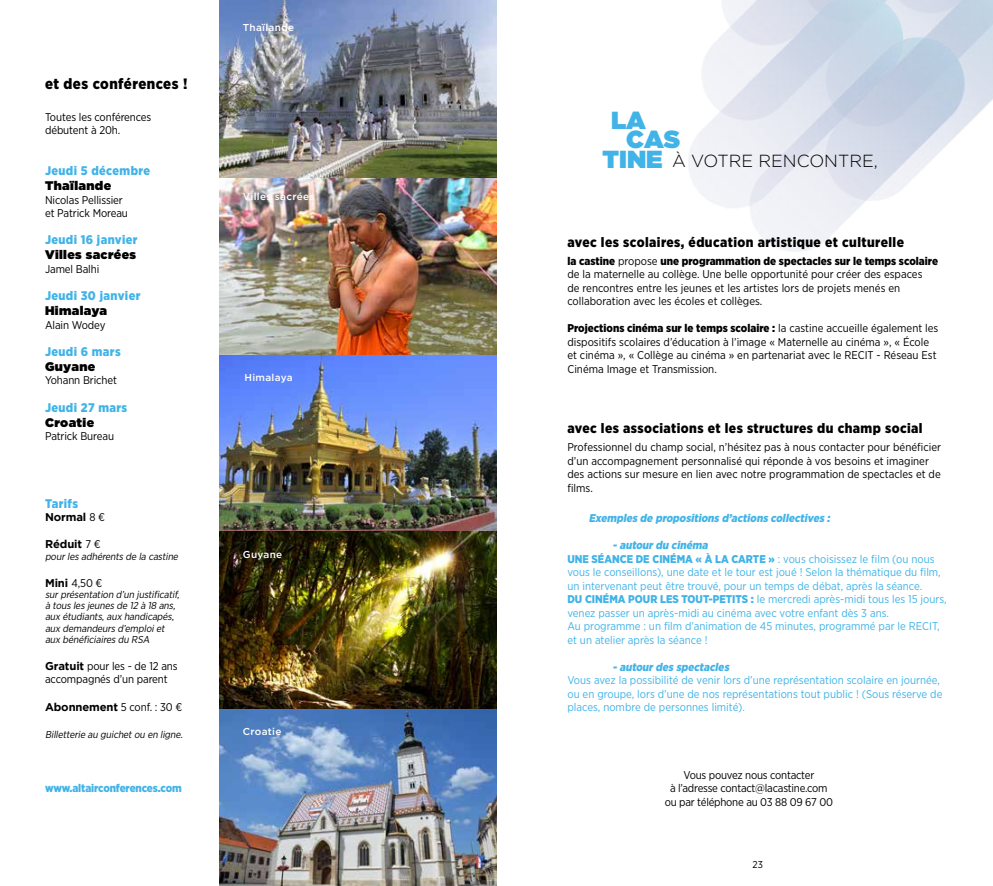
<style>
.page{position:relative;width:993px;height:886px;background:#fff}
.page>*{position:absolute;margin:0;border:0;box-sizing:border-box;transform-origin:0 0}
.t1{font:900 24.62px "Gotham";color:#41b3e7}
.t2{font:300 17.5px "Gotham";color:#000}
.t3{font:900 15px "Gotham Narrow";letter-spacing:.03em;color:#000}
.t4{font:900 13.75px "Gotham Narrow";letter-spacing:.03em;color:#000}
.t5{font:900 12.5px "Gotham Narrow";letter-spacing:.03em;color:#41b3e7}
.t6{font:900 12.5px "Gotham";letter-spacing:.03em;color:#000}
.t7{font:11.25px/13.5px "Gotham Narrow";color:#000}
.t8{font:11.25px/13.5px "Gotham Narrow";color:#41b3e7}
.t9{font:11.25px/13.5px "Gotham Narrow";letter-spacing:-.02em;color:#000;text-align:center}
.t10{font:italic 900 11.25px "Gotham Narrow";color:#41b3e7}
.t11{font:700 11.25px "Gotham";letter-spacing:-.01em;color:#000}
.t12{font:900 11.25px "Gotham Narrow";letter-spacing:-.01em;color:#41b3e7}
.t13{font:italic 10px/11.2px "Gotham Narrow";color:#000}
.t14{font:500 10px "Gotham";letter-spacing:.03em;color:#fff}
.t15{font:10px "Gotham Narrow";color:#000}
.s1{font-family:"Gotham Narrow";font-weight:400}
.s2{font-family:"Gotham";font-weight:700}
.s3{font-weight:900}
.s4{font-weight:900;font-style:italic}
</style>
<div class="page">
<img style="left:688px;top:0;width:304px;height:252px">
<img style="left:220px;top:0;width:276px;height:886px">
<h3 class="t3" style="left:45px;top:74px;width:144px">et des conférences !</h3>
<p class="t7" style="left:45px;top:110px;width:108px">Toutes les conférences débutent à 20h.</p>
<p class="t5" style="left:45px;top:162px;width:107px">Jeudi 5 décembre</p>
<p class="t6" style="left:45px;top:177px;width:68px">Thaïlande</p>
<p class="t7" style="left:45px;top:193px;width:84px">Nicolas Pellissier et Patrick Moreau</p>
<p class="t5" style="left:45px;top:232px;width:94px">Jeudi 16 janvier</p>
<p class="t6" style="left:45px;top:246px;width:93px">Villes sacrées</p>
<p class="t7" style="left:45px;top:262px;width:56px">Jamel Balhi</p>
<p class="t5" style="left:45px;top:287px;width:97px">Jeudi 30 janvier</p>
<p class="t6" style="left:45px;top:302px;width:64px">Himalaya</p>
<p class="t7" style="left:45px;top:318px;width:62px">Alain Wodey</p>
<p class="t5" style="left:45px;top:343px;width:77px">Jeudi 6 mars</p>
<p class="t6" style="left:45px;top:357px;width:52px">Guyane</p>
<p class="t7" style="left:45px;top:373px;width:73px">Yohann Brichet</p>
<p class="t5" style="left:45px;top:399px;width:84px">Jeudi 27 mars</p>
<p class="t6" style="left:45px;top:413px;width:51px">Croatie</p>
<p class="t7" style="left:45px;top:429px;width:70px">Patrick Bureau</p>
<p class="t5" style="left:45px;top:495px;width:34px">Tarifs</p>
<p class="t11" style="left:45px;top:511px;width:62px">Normal <span class="s1">8 €</span></p>
<p class="t11" style="left:45px;top:538px;width:57px">Réduit <span class="s1">7 €</span></p>
<p class="t13" style="left:45px;top:550px;width:137px">pourles adhérents de la castine</p>
<p class="t7" style="left:45px;top:576px;width:59px"><span class="s2">Mini</span> 4,50 €</p>
<p class="t13" style="left:45px;top:589px;width:138px">surprésentation d’un justificatif, à tous les jeunes de 12 à 18 ans, aux étudiants,aux handicapés, aux demandeurs d’emploiet aux bénéficiaires du RSA</p>
<p class="t7" style="left:45px;top:659px;width:134px"><span class="s2">Gratuit</span> pour les - de 12 ans accompagnés d’un parent</p>
<p class="t11" style="left:45px;top:700px;width:139px">Abonnement <span class="s1">5 conf. : 30 €</span></p>
<p class="t13" style="left:45px;top:728px;width:141px">Billetterie au guichetou en ligne.</p>
<p class="t12" style="left:45px;top:780px;width:138px">www.altairconferences.com</p>
<p class="t14" style="left:243px;top:21px;width:53px">Thaïlande</p>
<p class="t14" style="left:243px;top:190px;width:73px">Villes sacrées</p>
<p class="t14" style="left:244px;top:371px;width:50px">Himalaya</p>
<p class="t14" style="left:243px;top:548px;width:41px">Guyane</p>
<p class="t14" style="left:243px;top:725px;width:40px">Croatie</p>
<h1 class="t1" style="left:611px;top:103px;width:36px">LA</h1>
<h1 class="t1" style="left:626px;top:122px;width:55px">CAS</h1>
<h1 class="t1" style="left:602px;top:142px;width:62px">TINE</h1>
<h2 class="t2" style="left:672px;top:150px;width:207px">À VOTRE RENCONTRE,</h2>
<p class="t4" style="left:567px;top:233px;width:338px">avec les scolaires, éducation artistique et culturelle</p>
<p class="t7" style="left:567px;top:254px;width:372px"><span class="s3">la castine</span> propose <span class="s3">une programmation de spectacles sur le temps scolaire </span>de la maternelle au collège. Une belle opportunité pour créer des espaces<br>de rencontres entre les jeunes et les artistes lors de projets menés en collaboration avec les écoles et collèges.</p>
<p class="t7" style="left:567px;top:321px;width:372px"><span class="s3">Projections cinéma sur le temps scolaire :</span> la castine accueille également les dispositifs scolaires d’éducation à l’image « Maternelle au cinéma », « École et cinéma », « Collège au cinéma » en partenariat avec le RECIT - Réseau Est Cinéma Image et Transmission.</p>
<p class="t4" style="left:567px;top:419px;width:356px">avec les associations et les structures du champ social</p>
<p class="t7" style="left:567px;top:440px;width:375px">Professionnel du champ social, n’hésitez pas à nous contacter pour bénéficier d’un accompagnement personnalisé qui réponde à vos besoins et imaginer des actions sur mesure en lien avec notre programmation de spectacles et de films.</p>
<p class="t10" style="left:588px;top:511px;width:245px">Exemples de propositions d’actions collectives :</p>
<p class="t8" style="left:567px;top:538px;width:381px;text-indent:45px"><span class="s4">-autourdu cinéma<br></span><span class="s3">UNE SÉANCE DE CINÉMA « À LA CARTE »</span> : vous choisissez le film (ou nous vous le conseillons), une date et le tour est joué ! Selon la thématique du film, un intervenant peut être trouvé, pour un temps de débat, après la séance.<br><span class="s3">DU CINÉMA POUR LES TOUT-PETITS :</span> le mercredi après-midi tous les 15 jours, venez passer un après-midi au cinéma avec votre enfant dès 3 ans.<br>Au programme : un film d’animation de 45 minutes, programmé par le RECIT, et un atelier après la séance !</p>
<p class="t10" style="left:612px;top:659px;width:121px">-autourdes spectacles</p>
<p class="t8" style="left:567px;top:673px;width:376px">Vous avez la possibilité de venir lors d’une représentation scolaire en journée, ou en groupe, lors d’une de nos représentations tout public ! (Sous réserve de places, nombre de personnes limité).</p>
<p class="t9" style="left:664px;top:768px;width:170px">Vous pouvez nous contacter<br>à l’adresse contact@lacastine.com ou par téléphone au 03 88 09 67 00</p>
<p class="t15" style="left:752px;top:858px;width:12px">23</p>
</div>
